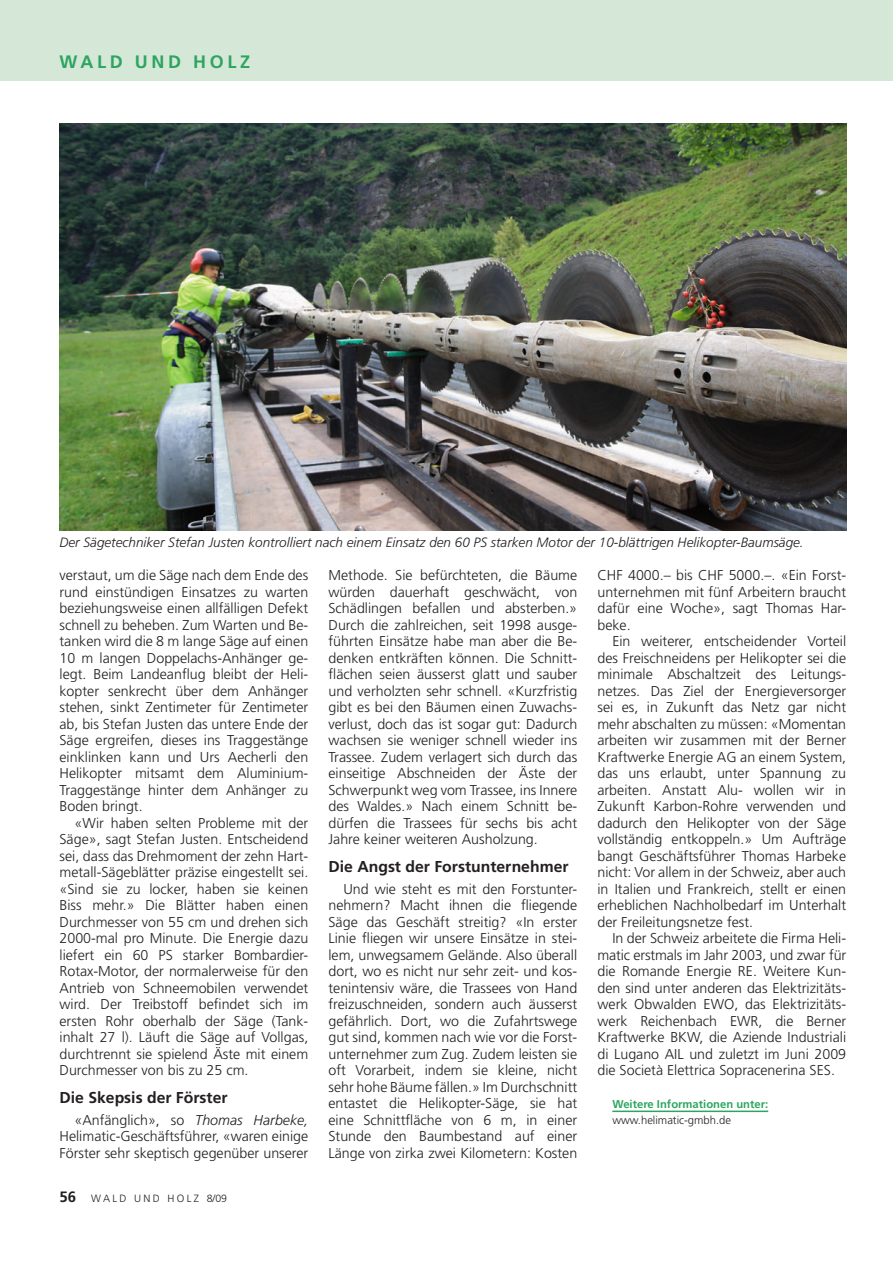
<style>
.page{position:relative;width:893px;height:1263px;background:#fff}
.page>*{position:absolute;margin:0;border:0;box-sizing:border-box;transform-origin:0 0}
._01_rubrik_r{font:700 18px "Frutiger LT Std";letter-spacing:.2em;color:#2ca560}
._05_ut{font:700 15.75px "Frutiger LT Std";color:#231f20}
._04_autor{font:300 14.25px/16.5px "Frutiger LT Std";color:#231f20;text-align:justify}
._06_legende{font:italic 300 13.5px "Frutiger LT Std";color:#231f20}
._07_infos_titel{font:700 11.25px "Frutiger LT Std";color:#2ca560}
._07_infos_text{font:300 11.25px "Frutiger LT Std";color:#231f20}
.t1{font:300 10.5px "Frutiger LT Std";letter-spacing:.225em;color:#231f20}
.s1{font-style:italic}
.s2{font-weight:700;font-size:15px}
</style>
<div class="page">
<div style="left:0;top:0;width:893px;height:81px;background:#d5e7d7"></div>
<img style="left:60px;top:123px;width:786px;height:408px">
<hr style="left:612px;top:1110px;width:156px;height:2px;background:#2ca560">
<p class="_01_rubrik_r" style="left:60px;top:51px;width:192px">Wald und Holz</p>
<p class="_06_legende" style="left:60px;top:535px;width:746px">Der Sägetechniker Stefan Justen kontrolliert nach einem Einsatz den 60 PS starken Motor der 10-blättrigen Helikopter-Baumsäge.</p>
<p class="_04_autor" style="left:60px;top:567px;width:250px">verstaut, um die Säge nach dem Ende des rund einstündigen Einsatzes zu warten beziehungsweise einen allfälligen Defekt schnell zu beheben. Zum Warten und Be&shy;tanken wird die 8 m lange Säge auf einen 10 m langen Doppelachs-Anhänger ge&shy;legt. Beim Landeanflug bleibt der Heli&shy;kopter senkrecht über dem Anhänger stehen, sinkt Zentimeter für Zentimeter ab, bis Stefan Justen das untere Ende der Säge ergreifen, dieses ins Traggestänge einklinken kann und Urs Aecherli den Helikopter mitsamt dem Aluminium-Traggestänge hinter dem Anhänger zu Boden bringt.</p>
<p class="_04_autor" style="left:60px;top:815px;width:250px;text-indent:15px">«Wir haben selten Probleme mit der Säge», sagt Stefan Justen. Entscheidend sei, dass das Drehmoment der zehn Hart&shy;metall-Sägeblätter präzise eingestellt sei. «Sind sie zu locker, haben sie keinen Biss mehr.» Die Blätter haben einen Durchmesser von 55 cm und drehen sich 2000-mal pro Minute. Die Energie dazu liefert ein 60 PS starker Bombardier-Rotax-Motor, der normalerweise für den Antrieb von Schneemobilen verwendet wird. Der Treibstoff befindet sich im ersten Rohr oberhalb der Säge (Tank&shy;inhalt 27 l). Läuft die Säge auf Vollgas, durchtrennt sie spielend Äste mit einem Durchmesser von bis zu 25 cm.</p>
<p class="_05_ut" style="left:60px;top:1088px;width:170px">Die Skepsis der Förster</p>
<p class="_04_autor" style="left:60px;top:1112px;width:250px;text-indent:15px">«Anfänglich», so <span class="s1">Thomas Harbeke, </span>Helimatic-Geschäftsführer, «waren einige Förster sehr skeptisch gegenüber unserer</p>
<p class="t1" style="left:60px;top:1192px;width:169px"><span class="s2">56</span> WALD UND HOLZ 8/09</p>
<p class="_04_autor" style="left:328px;top:567px;width:250px">Methode. Sie befürchteten, die Bäume würden dauerhaft geschwächt, von Schädlingen befallen und absterben.» Durch die zahlreichen, seit 1998 ausge&shy;führten Einsätze habe man aber die Be&shy;denken entkräften können. Die Schnitt&shy;flächen seien äusserst glatt und sauber und verholzten sehr schnell. «Kurzfristig gibt es bei den Bäumen einen Zuwachs&shy;verlust, doch das ist sogar gut: Dadurch wachsen sie weniger schnell wieder ins Trassee. Zudem verlagert sich durch das einseitige Abschneiden der Äste der Schwerpunkt weg vom Trassee, ins Innere des Waldes.» Nach einem Schnitt be&shy;dürfen die Trassees für sechs bis acht Jahre keiner weiteren Ausholzung.</p>
<p class="_05_ut" style="left:328px;top:857px;width:242px">Die Angst der Forstunternehmer</p>
<p class="_04_autor" style="left:328px;top:881px;width:250px;text-indent:15px">Und wie steht es mit den Forstunter&shy;nehmern? Macht ihnen die fliegende Säge das Geschäft streitig? «In erster Linie fliegen wir unsere Einsätze in stei&shy;lem, unwegsamem Gelände. Also überall dort, wo es nicht nur sehr zeit- und kos&shy;tenintensiv wäre, die Trassees von Hand freizuschneiden, sondern auch äusserst gefährlich. Dort, wo die Zufahrtswege gut sind, kommen nach wie vor die Forst&shy;unternehmer zum Zug. Zudem leisten sie oft Vorarbeit, indem sie kleine, nicht sehr hohe Bäume fällen.» Im Durchschnitt entastet die Helikopter-Säge, sie hat eine Schnittfläche von 6 m, in einer Stunde den Baumbestand auf einer Länge von zirka zwei Kilometern: Kosten</p>
<p class="_04_autor" style="left:597px;top:567px;width:250px">CHF 4000.– bis CHF 5000.–. «Ein Forst&shy;unternehmen mit fünf Arbeitern braucht dafür eine Woche», sagt Thomas Har&shy;beke.</p>
<p class="_04_autor" style="left:597px;top:633px;width:250px;text-indent:15px">Ein weiterer, entscheidender Vorteil des Freischneidens per Helikopter sei die minimale Abschaltzeit des Leitungs&shy;netzes. Das Ziel der Energieversorger sei es, in Zukunft das Netz gar nicht mehr abschalten zu müssen: «Momentan arbeiten wir zusammen mit der Berner Kraftwerke Energie AG an einem System, das uns erlaubt, unter Spannung zu arbeiten. Anstatt Alu- wollen wir in Zukunft Karbon-Rohre verwenden und dadurch den Helikopter von der Säge vollständig entkoppeln.» Um Aufträge bangt Geschäftsführer Thomas Harbeke nicht: Vor allem in der Schweiz, aber auch in Italien und Frankreich, stellt er einen erheblichen Nachholbedarf im Unterhalt der Freileitungsnetze fest.</p>
<p class="_04_autor" style="left:597px;top:930px;width:250px;text-indent:15px">In der Schweiz arbeitete die Firma Heli&shy;matic erstmals im Jahr 2003, und zwar für die Romande Energie RE. Weitere Kun&shy;den sind unter anderen das Elektrizitäts&shy;werk Obwalden EWO, das Elektrizitäts&shy;werk Reichenbach EWR, die Berner Kraftwerke BKW, die Aziende Industriali di Lugano AIL und zuletzt im Juni 2009 die Società Elettrica Sopracenerina SES.</p>
<p class="_07_infos_titel" style="left:612px;top:1098px;width:157px">Weitere Informationen unter:</p>
<p class="_07_infos_text" style="left:612px;top:1114px;width:120px">www.helimatic-gmbh.de</p>
</div>
